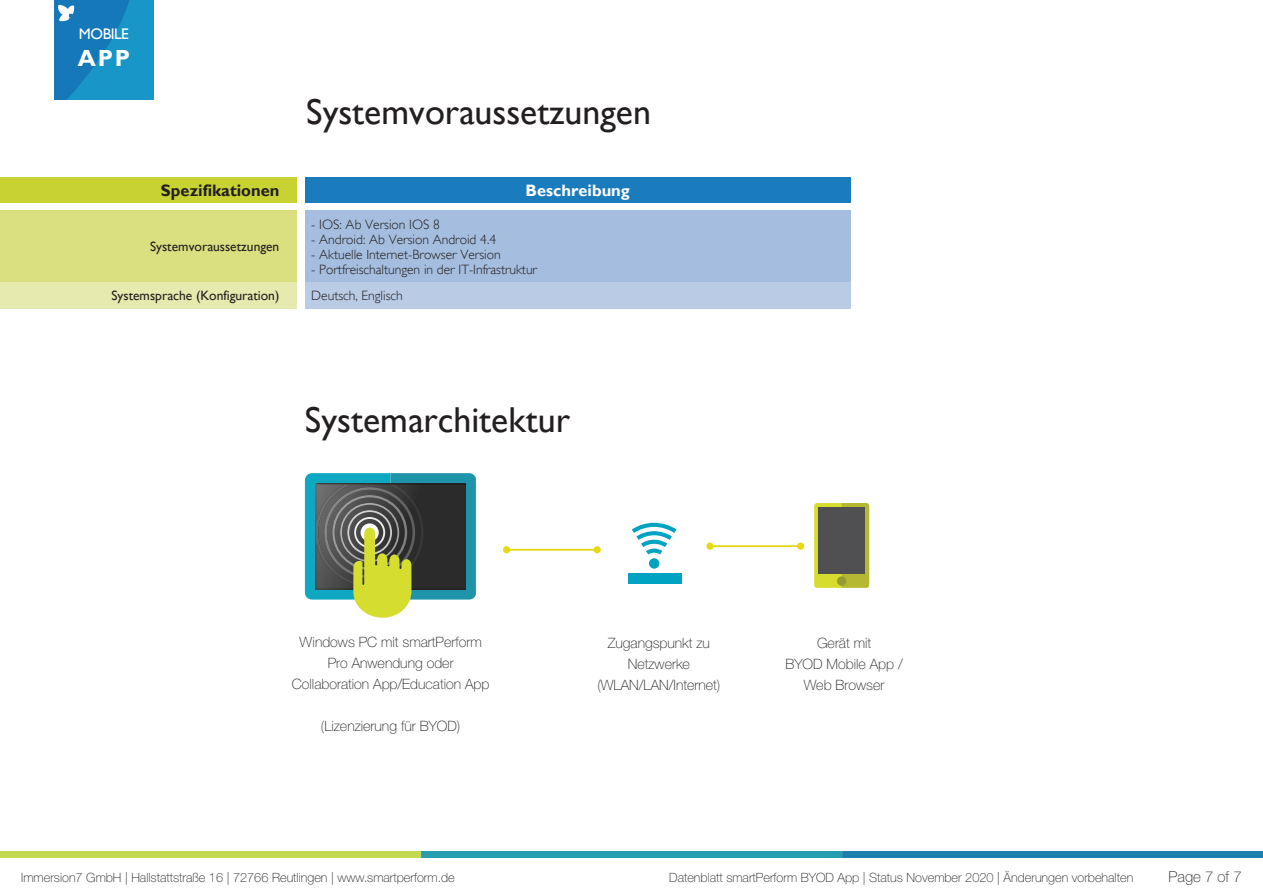
<style>
.page{position:relative;width:1263px;height:893px;background:#fff}
.page>*{position:absolute;margin:0;border:0;box-sizing:border-box;transform-origin:0 0}
.t1{font:36px "Gill Sans";color:#231f20}
.t2{font:700 23.25px "Gill Sans";color:#fff}
.t3{font:700 16.5px "Gill Sans";color:#231f20}
.t4{font:700 16.5px "Gill Sans";color:#fff}
.t5{font:15.3px "Gill Sans";letter-spacing:-.03em;color:#fff}
.t6{font:100 15px "Helvetica Neue";color:#231f20}
.t7{font:100 14.25px/21px "Helvetica Neue";color:#231f20;text-align:center}
.t8{font:300 13.5px "Gill Sans";color:#231f20}
.t9{font:13.5px "Gill Sans";color:#231f20}
.t10{font:100 12.75px "Helvetica Neue";color:#231f20}
</style>
<div class="page">
<img style="left:0;top:851px;width:1263px;height:7px">
<svg style="left:305px;top:473px;width:171px;height:145px"></svg>
<svg style="left:814px;top:503px;width:55px;height:85px"></svg>
<hr style="left:710px;top:545px;width:91px;height:2px;background:#e6d812">
<div style="left:797px;top:543px;width:7px;height:7px;background:#e6d812;border-radius:50%"></div>
<div style="left:706px;top:543px;width:8px;height:7px;background:#e6d812;border-radius:50%"></div>
<hr style="left:507px;top:549px;width:90px;height:2px;background:#e6d812">
<div style="left:594px;top:546px;width:7px;height:7px;background:#e6d812;border-radius:50%"></div>
<div style="left:503px;top:546px;width:7px;height:7px;background:#e6d812;border-radius:50%"></div>
<div style="left:649px;top:558px;width:10px;height:11px;background:#00a4c2;border-radius:50%"></div>
<svg style="left:632px;top:523px;width:44px;height:31px"></svg>
<div style="left:628px;top:573px;width:54px;height:11px;background:#00a4c2"></div>
<svg style="left:54px;top:0;width:100px;height:100px"></svg>
<div style="left:0;top:177px;width:296px;height:26px;background:#c9d233"></div>
<div style="left:305px;top:177px;width:545px;height:26px;background:#1b7cbd"></div>
<div style="left:0;top:211px;width:296px;height:71px;background:#dadf80"></div>
<div style="left:305px;top:211px;width:545px;height:71px;background:#a5bddf"></div>
<div style="left:0;top:282px;width:296px;height:26px;background:#e7eaae"></div>
<div style="left:305px;top:282px;width:545px;height:26px;background:#bacbe6"></div>
<p class="t5" style="left:79px;top:25px;width:51px">MOBILE</p>
<h2 class="t2" style="left:78px;top:45px;width:54px">APP</h2>
<h1 class="t1" style="left:306px;top:92px;width:346px">Systemvoraussetzungen</h1>
<p class="t3" style="left:161px;top:180px;width:120px">Spezifikationen</p>
<p class="t4" style="left:525px;top:180px;width:106px">Beschreibung</p>
<p class="t9" style="left:150px;top:239px;width:131px">Systemvoraussetzungen</p>
<p class="t8" style="left:311px;top:216px;width:130px">- IOS: Ab Version IOS 8</p>
<p class="t8" style="left:311px;top:231px;width:186px">- Android: Ab Version Android 4.4</p>
<p class="t8" style="left:311px;top:246px;width:191px">- Aktuelle Internet-Browser Version</p>
<p class="t8" style="left:311px;top:261px;width:227px">- Portfreischaltungen in der IT-Infrastruktur</p>
<p class="t9" style="left:111px;top:288px;width:169px">Systemsprache (Konfiguration)</p>
<p class="t8" style="left:311px;top:288px;width:93px">Deutsch, Englisch</p>
<h1 class="t1" style="left:305px;top:399px;width:267px">Systemarchitektur</h1>
<p class="t7" style="left:292px;top:631px;width:199px">Windows PC mit smartPerform<br>Pro Anwendung oder<br>Collaboration App/Education App</p>
<p class="t7" style="left:321px;top:715px;width:141px">(Lizenzierung für BYOD)</p>
<p class="t7" style="left:597px;top:632px;width:124px">Zugangspunkt zu<br>Netzwerke (WLAN/LAN/Internet)</p>
<p class="t7" style="left:785px;top:632px;width:119px">Gerät mit<br>BYOD Mobile App /<br>Web Browser</p>
<p class="t10" style="left:21px;top:870px;width:435px">Immersion7 GmbH | Hallstattstraße 16 | 72766 Reutlingen | www.smartperform.de</p>
<p class="t10" style="left:669px;top:870px;width:466px">Datenblatt smartPerform BYOD App | Status November 2020 | Änderungen vorbehalten</p>
<p class="t6" style="left:1169px;top:868px;width:75px">Page 7 of 7</p>
</div>
